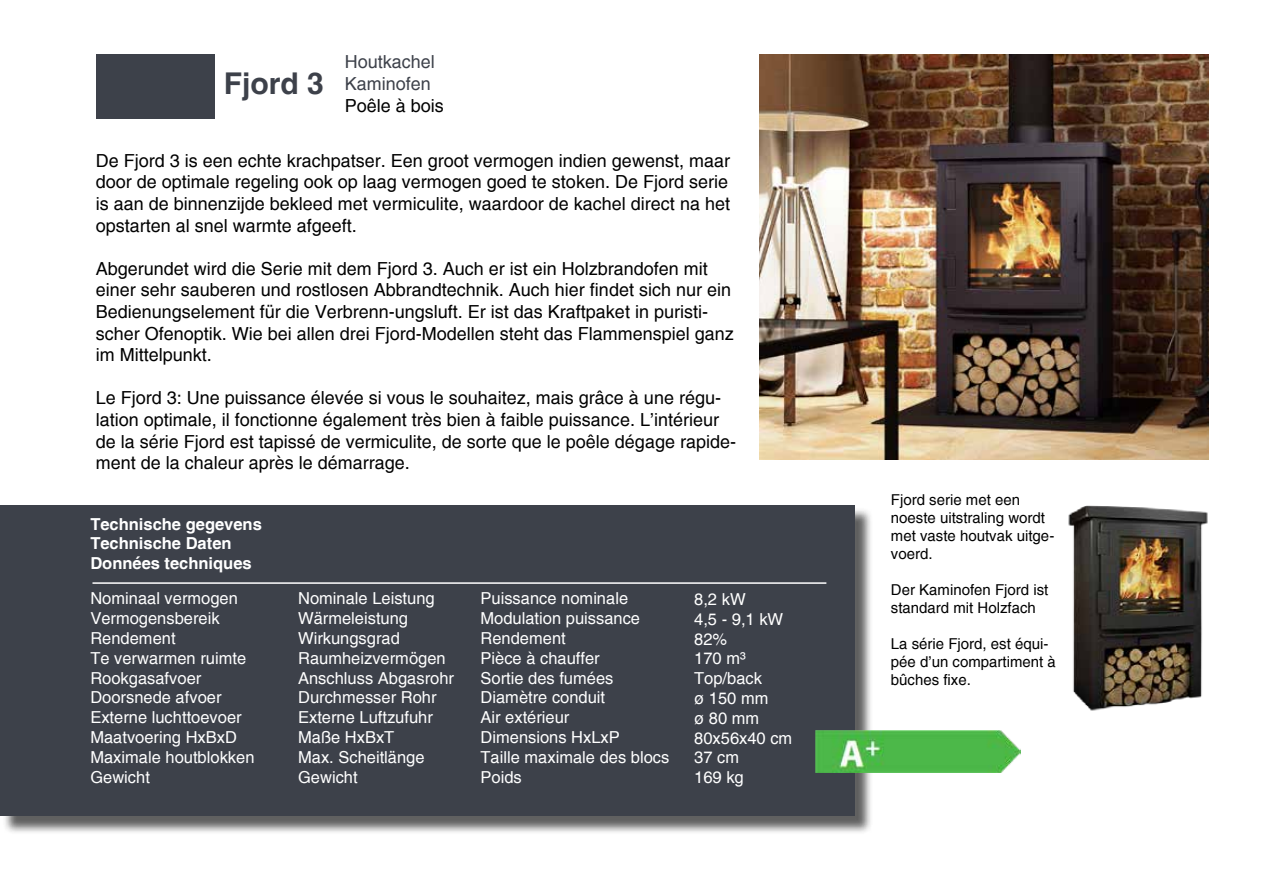
<style>
.page{position:relative;width:1263px;height:893px;background:#fff}
.page>*{position:absolute;margin:0;border:0;box-sizing:border-box;transform-origin:0 0}
.t1{font:700 30px "Helvetica";color:#3d414a}
.t2{font:18px/21.6px "Helvetica";color:#000}
.t3{font:18px/21.6px "Helvetica";color:#3d414a}
.t4{font:16.5px/19.8px "Helvetica";color:#fff}
.t5{font:700 16.5px/19.8px "Helvetica";color:#fff}
.t6{font:15px/18px "Helvetica";color:#000}
</style>
<div class="page">
<img style="left:759px;top:54px;width:450px;height:405px">
<img style="left:1068px;top:505px;width:140px;height:206px">
<div style="left:2px;top:507px;width:871px;height:327px;background:#000;opacity:.63"></div>
<div style="left:0;top:505px;width:855px;height:311px;background:#3d414a"></div>
<div style="left:97px;top:54px;width:118px;height:65px;background:#3d414a"></div>
<img style="left:815px;top:730px;width:206px;height:42px">
<hr style="left:92px;top:582px;width:734px;height:2px;background:#fff">
<h1 class="t1" style="left:224px;top:65px;width:102px">Fjord 3</h1>
<p class="t3" style="left:345px;top:51px;width:92px">Houtkachel<br>Kaminofen</p>
<p class="t2" style="left:345px;top:95px;width:101px">Poêle à bois</p>
<p class="t2" style="left:96px;top:150px;width:636px;text-align:justify">De Fjord 3 is een echte krachpatser. Een groot vermogen indien gewenst, maar door de optimale regeling ook op laag vermogen goed te stoken. De Fjord serie is aan de binnenzijde bekleed met vermiculite, waardoor de kachel direct na het opstarten al snel warmte afgeeft.</p>
<p class="t2" style="left:96px;top:258px;width:640px">Abgerundet wird die Serie mit dem Fjord 3. Auch er ist ein Holzbrandofen mit einer sehr sauberen und rostlosen Abbrandtechnik. Auch hier findet sich nur ein Bedienungselement für die Verbrenn-ungsluft. Er ist das Kraftpaket in puristi&shy;scher Ofenoptik. Wie bei allen drei Fjord-Modellen steht das Flammenspiel ganz im Mittelpunkt.</p>
<p class="t2" style="left:96px;top:387px;width:642px">Le Fjord 3: Une puissance élevée si vous le souhaitez, mais grâce à une régu&shy;lation optimale, il fonctionne également très bien à faible puissance. L’intérieur de la série Fjord est tapissé de vermiculite, de sorte que le poêle dégage rapide&shy;ment de la chaleur après le démarrage.</p>
<p class="t5" style="left:90px;top:514px;width:173px">Technische gegevens<br>Technische Daten<br>Données techniques</p>
<p class="t4" style="left:90px;top:589px;width:166px">Nominaal vermogen<br>Vermogensbereik<br>Rendement<br>Te verwarmen ruimte<br>Rookgasafvoer<br>Doorsnede afvoer<br>Externe luchttoevoer<br>Maatvoering HxBxD<br>Maximale houtblokken<br>Gewicht</p>
<p class="t4" style="left:298px;top:589px;width:157px">Nominale Leistung<br>Wärmeleistung<br>Wirkungsgrad<br>Raumheizvermögen<br>Anschluss Abgasrohr<br>Durchmesser Rohr<br>Externe Luftzufuhr<br>Maße HxBxT<br>Max. Scheitlänge<br>Gewicht</p>
<p class="t4" style="left:480px;top:589px;width:190px">Puissance nominale<br>Modulation puissance<br>Rendement<br>Pièce à chauffer<br>Sortie des fumées<br>Diamètre conduit<br>Air extérieur<br>Dimensions HxLxP<br>Taille maximale des blocs<br>Poids</p>
<p class="t4" style="left:694px;top:589px;width:100px">8,2 kW<br>4,5 - 9,1 kW<br>82%<br>170 m³<br>Top/back<br>ø 150 mm<br>ø 80 mm<br>80x56x40 cm<br>37 cm<br>169 kg</p>
<p class="t6" style="left:891px;top:491px;width:165px">Fjord serie met een noeste uitstraling wordt met vaste houtvak uitge&shy;voerd.</p>
<p class="t6" style="left:891px;top:581px;width:159px">Der Kaminofen Fjord ist standard mit Holzfach</p>
<p class="t6" style="left:891px;top:635px;width:167px">La série Fjord, est équi&shy;pée d’un compartiment à bûches fixe.</p>
</div>
